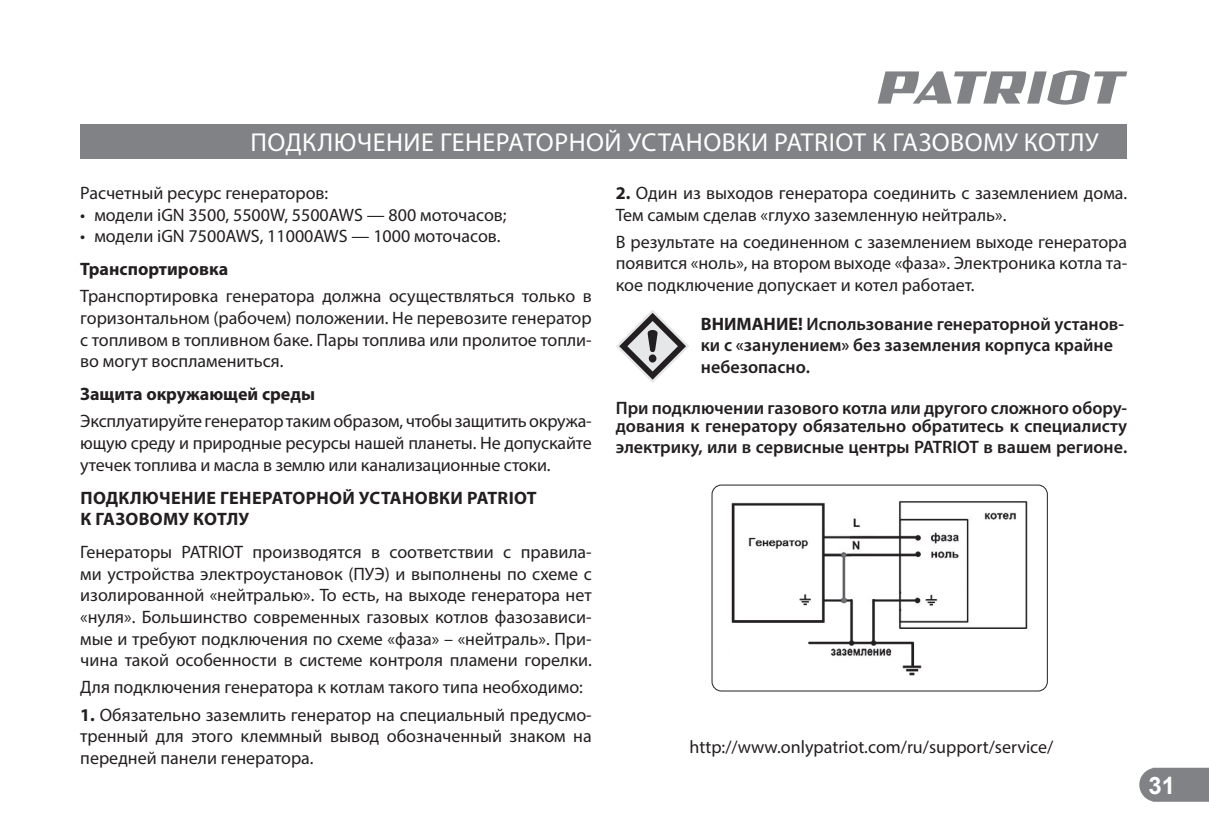
<style>
.page{position:relative;width:1209px;height:831px;background:#fff}
.page>*{position:absolute;margin:0;border:0;box-sizing:border-box;transform-origin:0 0}
.t1{font:26px "Myriad Pro";letter-spacing:.02em;color:#fff}
.t2{font:700 24px "Arial";color:#fff}
.t3{font:18px/21.6px "Myriad Pro";color:#231f20;text-align:justify}
.t4{font:600 18px/21.6px "Myriad Pro";color:#231f20}
.t5{font:700 18px/21.6px "Myriad Pro";letter-spacing:.005em;color:#231f20}
.s1{font-weight:700}
</style>
<div class="page">
<svg style="left:1139px;top:768px;width:70px;height:34px;background:#87898c"></svg>
<svg style="left:877px;top:70px;width:250px;height:35px"></svg>
<div style="left:80px;top:124px;width:1047px;height:34px;background:#808285"></div>
<svg style="left:616px;top:310px;width:73px;height:73px"></svg>
<img style="left:731px;top:501px;width:297px;height:175px">
<div style="left:711px;top:485px;width:336px;height:206px;border:1px solid #231f20;border-radius:9px"></div>
<h1 class="t1" style="left:250px;top:126px;width:849px">ПОДКЛЮЧЕНИЕ ГЕНЕРАТОРНОЙ УСТАНОВКИ PATRIOT К ГАЗОВОМУ КОТЛУ</h1>
<p class="t3" style="left:80px;top:182px;width:249px">Расчетный ресурс генераторов:</p>
<p class="t3" style="left:80px;top:203px;width:428px">• модели iGN 3500, 5500W, 5500AWS — 800 моточасов;</p>
<p class="t3" style="left:80px;top:225px;width:422px">• модели iGN 7500AWS, 11000AWS — 1000 моточасов.</p>
<p class="t5" style="left:80px;top:258px;width:149px">Транспортировка</p>
<p class="t3" style="left:80px;top:285px;width:513px">Транспортировка генератора должна осуществляться только в горизонтальном (рабочем) положении. Не перевозите генератор с топливом в топливном баке. Пары топлива или пролитое топли&shy;во могут воспламениться.</p>
<p class="t5" style="left:80px;top:383px;width:236px">Защита окружающей среды</p>
<p class="t3" style="left:80px;top:410px;width:513px">Эксплуатируйте генератор таким образом, чтобы защитить окружа&shy;ющую среду и природные ресурсы нашей планеты. Не допускайте утечек топлива и масла в землю или канализационные стоки.</p>
<p class="t5" style="left:80px;top:486px;width:458px">ПОДКЛЮЧЕНИЕ ГЕНЕРАТОРНОЙ УСТАНОВКИ PATRIOT<br>К ГАЗОВОМУ КОТЛУ</p>
<p class="t3" style="left:80px;top:541px;width:513px">Генераторы PATRIOT производятся в соответствии с правила&shy;ми устройства электроустановок (ПУЭ) и выполнены по схеме с изолированной «нейтралью». То есть, на выходе генератора нет «нуля». Большинство современных газовых котлов фазозависи&shy;мые и требуют подключения по схеме «фаза» – «нейтраль». При&shy;чина такой особенности в системе контроля пламени горелки.</p>
<p class="t3" style="left:80px;top:676px;width:504px">Для подключения генератора к котлам такого типа необходимо:</p>
<p class="t3" style="left:80px;top:704px;width:513px"><span class="s1">1.</span> Обязательно заземлить генератор на специальный предусмо&shy;тренный для этого клеммный вывод обозначенный знаком на передней панели генератора.</p>
<p class="t3" style="left:616px;top:182px;width:513px"><span class="s1">2.</span> Один из выходов генератора соединить с заземлением дома.<br>Тем самым сделав «глухо заземленную нейтраль».</p>
<p class="t3" style="left:616px;top:231px;width:513px">В результате на соединенном с заземлением выходе генератора появится «ноль», на втором выходе «фаза». Электроника котла та&shy;кое подключение допускает и котел работает.</p>
<p class="t4" style="left:701px;top:312px;width:425px"><span class="s1">ВНИМАНИЕ!</span> Использование генераторной установ&shy;ки с «занулением» без заземления корпуса крайне небезопасно.</p>
<p class="t4" style="left:616px;top:398px;width:513px;line-height:18px">При подключении газового котла или другого сложного обору&shy;дования к генератору обязательно обратитесь к специалисту</p>
<p class="t4" style="left:616px;top:436px;width:513px">электрику, или в сервисные центры PATRIOT в вашем регионе.</p>
<p class="t3" style="left:689px;top:735px;width:365px">http://www.onlypatriot.com/ru/support/service/</p>
<h2 class="t2" style="left:1148px;top:768px;width:28px">31</h2>
</div>
